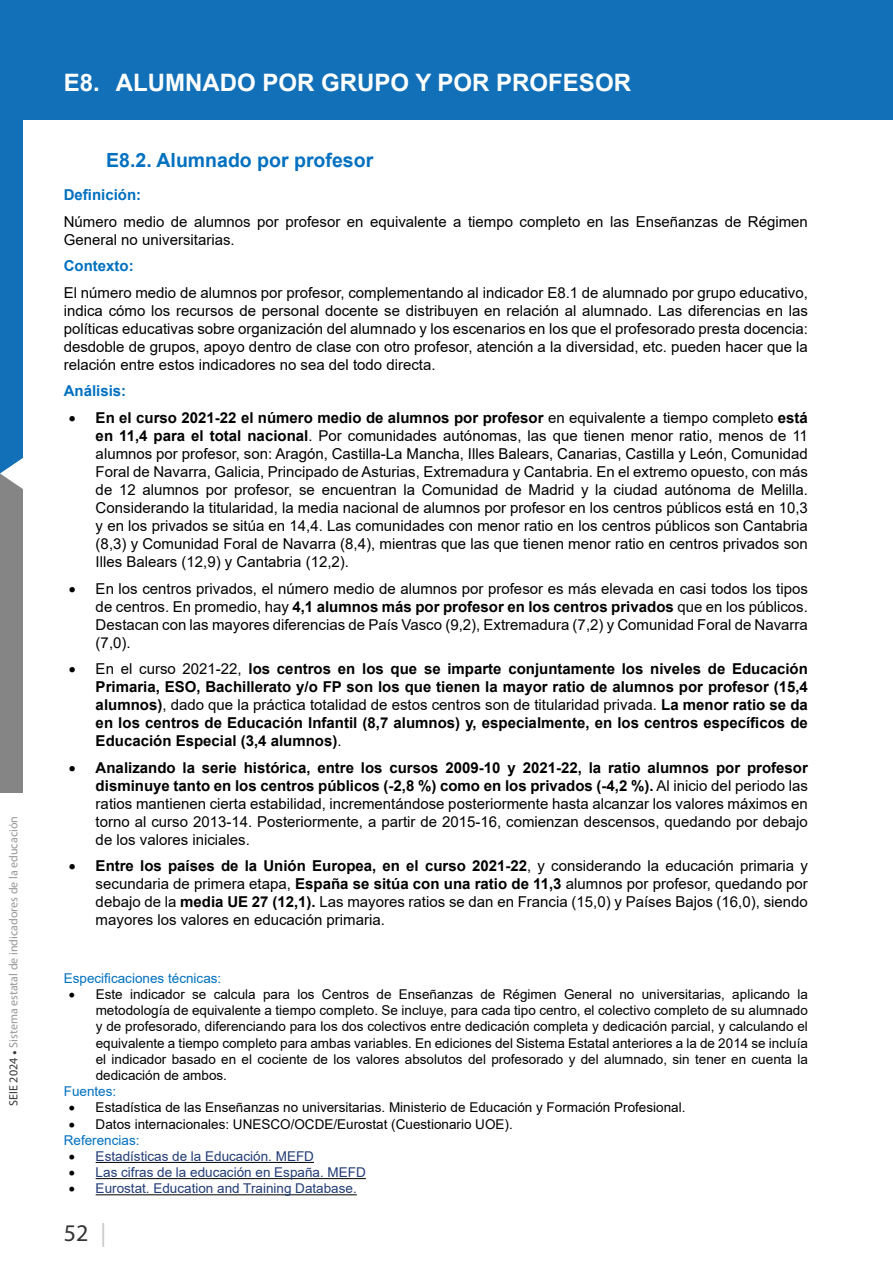
<style>
.page{position:relative;width:893px;height:1263px;background:#fff}
.page>*{position:absolute;margin:0;border:0;box-sizing:border-box;transform-origin:0 0}
.t1{font:700 24px "Arial";color:#fff}
.t2{font:24px "Myriad Pro";color:#343434}
.t3{font:700 19.5px "Arial";color:#0070c0}
.t4{font:15px/18px "Arial";color:#000;text-align:justify}
.t5{font:700 15px/18px "Arial";color:#000;text-align:justify}
.t6{font:700 15px "Arial";color:#0070c0}
.t7{font:13.5px/16.2px "Arial";color:#000;text-align:justify}
.t8{font:13.5px "Arial";color:#223c75}
.t9{font:13.5px "Arial";color:#0070c0}
.t10{font:12px "Myriad Pro";color:#989898}
.s1{color:#343434}
.s2{font-family:"Minion Pro";color:#343434}
.s3{font-weight:700}
.s4{font-weight:400}
.s5{color:#0070c0}
.s6{color:#000}
.s7{color:#c7c8ca}
</style>
<div class="page">
<div style="left:0;top:473px;width:23px;height:319px;background:#858585"></div>
<div style="left:0;top:73px;width:23px;height:400px;background:#1270b8"></div>
<svg style="left:0;top:458px;width:23px;height:31px"></svg>
<div style="left:0;top:0;width:893px;height:120px;background:#1270b8"></div>
<hr style="left:96px;top:1162px;width:218px;height:1px;background:#000">
<hr style="left:96px;top:1178px;width:270px;height:1px;background:#000">
<hr style="left:96px;top:1194px;width:261px;height:1px;background:#000">
<p class="t10" style="left:6px;top:1106px;width:291px;rotate:-90deg"><span class="s1">SEIE 2024</span> <span class="s2">•</span> Sistema estatal de indicadores de la educación</p>
<h1 class="t1" style="left:64px;top:65px;width:569px">E8. ALUMNADO POR GRUPO Y POR PROFESOR</h1>
<h2 class="t3" style="left:106px;top:147px;width:268px">E8.2. Alumnado por profesor</h2>
<p class="t6" style="left:64px;top:185px;width:79px">Definición:</p>
<p class="t4" style="left:64px;top:213px;width:746px">Número medio de alumnos por profesor en equivalente a tiempo completo en las Enseñanzas de Régimen<br>General no universitarias.</p>
<p class="t6" style="left:64px;top:256px;width:71px">Contexto:</p>
<p class="t4" style="left:64px;top:284px;width:746px">El número medio de alumnos por profesor, complementando al indicador E8.1 de alumnado por grupo educativo, indica cómo los recursos de personal docente se distribuyen en relación al alumnado. Las diferencias en las políticas educativas sobre organización del alumnado y los escenarios en los que el profesorado presta docencia: desdoble de grupos, apoyo dentro de clase con otro profesor, atención a la diversidad, etc. pueden hacer que la relación entre estos indicadores no sea del todo directa.</p>
<p class="t6" style="left:64px;top:381px;width:64px">Análisis:</p>
<p class="t4" style="left:96px;top:409px;width:714px;text-indent:-27px">• <span class="s3">En el curso 2021-22 el número medio de alumnos por profesor</span> en equivalente a tiempo completo <span class="s3">está en 11,4 para el total nacional</span>. Por comunidades autónomas, las que tienen menor ratio, menos de 11 alumnos por profesor, son: Aragón, Castilla-La Mancha, Illes Balears, Canarias, Castilla y León, Comunidad Foral de Navarra, Galicia, Principado de Asturias, Extremadura y Cantabria. En el extremo opuesto, con más de 12 alumnos por profesor, se encuentran la Comunidad de Madrid y la ciudad autónoma de Melilla.<br>Considerando la titularidad, la media nacional de alumnos por profesor en los centros públicos está en 10,3 y en los privados se sitúa en 14,4. Las comunidades con menor ratio en los centros públicos son Cantabria (8,3) y Comunidad Foral de Navarra (8,4), mientras que las que tienen menor ratio en centros privados son Illes Balears (12,9) y Cantabria (12,2).</p>
<p class="t4" style="left:96px;top:579px;width:714px;text-indent:-27px">• En los centros privados, el número medio de alumnos por profesor es más elevada en casi todos los tipos de centros. En promedio, hay <span class="s3">4,1 alumnos más por profesor en los centros privados</span> que en los públicos.<br>Destacan con las mayores diferencias de País Vasco (9,2), Extremadura (7,2) y Comunidad Foral de Navarra (7,0).</p>
<p class="t5" style="left:96px;top:660px;width:714px;text-indent:-27px">• <span class="s4">En el curso 2021-22,</span> los centros en los que se imparte conjuntamente los niveles de Educación Primaria, ESO, Bachillerato y/o FP son los que tienen la mayor ratio de alumnos por profesor (15,4 alumnos)<span class="s4">, dado que la práctica totalidad de estos centros son de titularidad privada.</span> La menor ratio se da en los centros de Educación Infantil (8,7 alumnos) y, especialmente, en los centros específicos de Educación Especial (3,4 alumnos)<span class="s4">.</span></p>
<p class="t4" style="left:96px;top:758px;width:714px;text-indent:-27px">• <span class="s3">Analizando la serie histórica, entre los cursos 2009-10 y 2021-22, la ratio alumnos por profesor disminuye tanto en los centros públicos (-2,8 %) como en los privados (-4,2 %).</span> Al inicio del periodo las ratios mantienen cierta estabilidad, incrementándose posteriormente hasta alcanzar los valores máximos en torno al curso 2013-14. Posteriormente, a partir de 2015-16, comienzan descensos, quedando por debajo de los valores iniciales.</p>
<p class="t4" style="left:96px;top:857px;width:714px;text-indent:-27px">• <span class="s3">Entre los países de la Unión Europea, en el curso 2021-22</span>, y considerando la educación primaria y secundaria de primera etapa, <span class="s3">España se sitúa con una ratio de 11,3</span> alumnos por profesor, quedando por debajo de la <span class="s3">media UE 27 (12,1).</span> Las mayores ratios se dan en Francia (15,0) y Países Bajos (16,0), siendo mayores los valores en educación primaria.</p>
<p class="t9" style="left:64px;top:969px;width:159px">Especificaciones técnicas:</p>
<p class="t7" style="left:96px;top:986px;width:714px;text-indent:-27px">• Este indicador se calcula para los Centros de Enseñanzas de Régimen General no universitarias, aplicando la metodología de equivalente a tiempo completo. Se incluye, para cada tipo centro, el colectivo completo de su alumnado y de profesorado, diferenciando para los dos colectivos entre dedicación completa y dedicación parcial, y calculando el equivalente a tiempo completo para ambas variables. En ediciones del Sistema Estatal anteriores a la de 2014 se incluía el indicador basado en el cociente de los valores absolutos del profesorado y del alumnado, sin tener en cuenta la dedicación de ambos.</p>
<p class="t9" style="left:64px;top:1082px;width:54px">Fuentes:</p>
<p class="t7" style="left:69px;top:1099px;width:618px">• Estadística de las Enseñanzas no universitarias. Ministerio de Educación y Formación Profesional.</p>
<p class="t7" style="left:64px;top:1116px;width:450px;text-indent:5px">• Datos internacionales: UNESCO/OCDE/Eurostat (Cuestionario UOE).<br><span class="s5">Referencias:</span></p>
<p class="t8" style="left:69px;top:1147px;width:247px"><span class="s6">•</span> Estadísticas de la Educación. MEFD</p>
<p class="t8" style="left:69px;top:1163px;width:298px"><span class="s6">•</span> Las cifras de la educación en España. MEFD</p>
<p class="t8" style="left:69px;top:1179px;width:289px"><span class="s6">•</span> Eurostat. Education and Training Database.</p>
<h1 class="t2" style="left:64px;top:1218px;width:44px">52 <span class="s7">|</span></h1>
</div>
